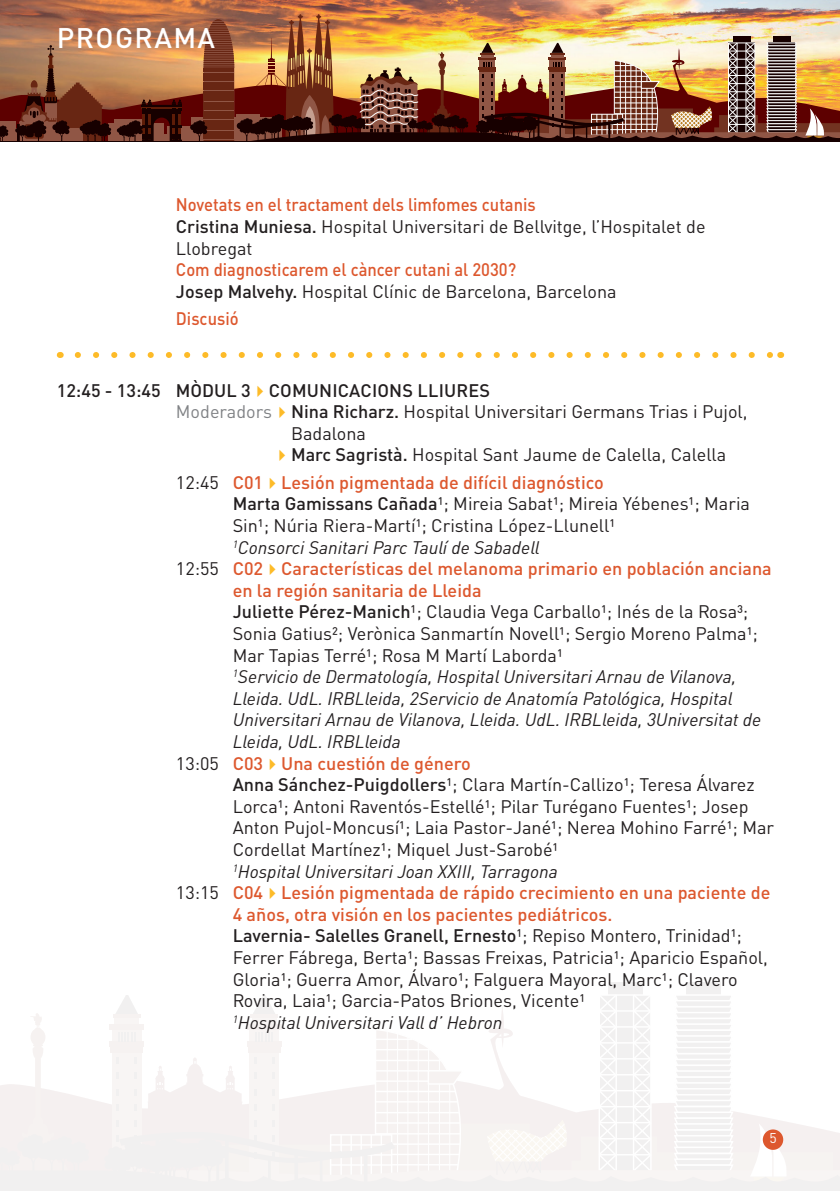
<style>
.page{position:relative;width:840px;height:1191px;background:#fff}
.page>*{position:absolute;margin:0;border:0;box-sizing:border-box;transform-origin:0 0}
.t1{font:500 28px "DIN Pro";letter-spacing:.05em;color:#fff}
.t2{font:18px/21.6px "DIN Pro";color:#231f20}
.t3{font:italic 18px/21.6px "DIN Pro";color:#231f20}
.t4{font:500 18px/21.6px "DIN Pro";color:#dd582e;scale:.92 1}
.t5{font:500 18px "DIN Pro";letter-spacing:.01em;color:#231f20}
.t6{font:14px "DIN Pro";color:#fff}
.s1{font-weight:500;color:#dd582e}
.s2{font-weight:500}
.s3{color:#231f20}
.s4{font-weight:400;color:#231f20}
.s5{color:#fdbb28}
.s6{color:#808285}
.s7{font-style:italic}
.s8{font-style:normal}
.s9{font-weight:500;font-style:normal;color:#dd582e}
.s10{font-weight:500;font-style:normal}
</style>
<div class="page">
<div style="left:607px;top:982px;width:35px;height:12px;background:#f1f0f0"></div>
<div style="left:686px;top:982px;width:34px;height:12px;background:#f1f0f0"></div>
<svg style="left:0;top:993px;width:839px;height:194px"></svg>
<hr style="left:0;top:1187px;width:839px;height:4px;background:#f1f0f0">
<img style="left:0;top:0;width:839px;height:85px">
<svg style="left:0;top:85px;width:190px;height:41px;background:#975031"></svg>
<div style="left:114px;top:119px;width:28px;height:22px;background:#905645"></div>
<div style="left:108px;top:123px;width:55px;height:18px;background:#905645"></div>
<div style="left:167px;top:126px;width:58px;height:15px;background:#905645"></div>
<svg style="left:117px;top:99px;width:65px;height:42px"></svg>
<img style="left:190px;top:14px;width:649px;height:127px">
<div style="left:0;top:121px;width:16px;height:20px;background:#905645"></div>
<svg style="left:15px;top:45px;width:96px;height:96px;background:#855037"></svg>
<svg style="left:0;top:125px;width:8px;height:16px"></svg>
<hr style="left:0;top:141px;width:839px;height:1px;background:#170000">
<div style="left:762px;top:1129px;width:20px;height:20px;background:#dd582e;border-radius:50%"></div>
<svg style="left:78px;top:352px;width:692px;height:6px"></svg>
<p class="t1" style="left:57px;top:19px;width:160px">PROGRAMA</p>
<p class="t2" style="left:176px;top:192px;width:531px"><span class="s1">Novetats en el tractament dels limfomes cutanis<br></span><span class="s2">Cristina Muniesa.</span> Hospital Universitari de Bellvitge, l’Hospitalet de<br>Llobregat</p>
<p class="t4" style="left:176px;top:258px;width:480px">Com diagnosticarem el càncer cutani al 2030?<br><span class="s3">Josep Malvehy.</span> <span class="s4">Hospital Clínic de Barcelona, Barcelona</span></p>
<p class="t4" style="left:176px;top:307px;width:70px">Discusió</p>
<p class="t5" style="left:57px;top:378px;width:434px">12:45 - 13:45 MÒDUL 3<span class="s5">✔</span>COMUNICACIONS LLIURES</p>
<p class="t2" style="left:176px;top:399px;width:573px"><span class="s6">Moderadors</span><span class="s5">✔</span><span class="s2">Nina Richarz.</span> Hospital Universitari Germans Trias i Pujol,</p>
<p class="t2" style="left:291px;top:421px;width:77px">Badalona</p>
<p class="t2" style="left:273px;top:442px;width:454px"><span class="s5">✔</span><span class="s2">Marc Sagristà.</span> Hospital Sant Jaume de Calella, Calella</p>
<p class="t2" style="left:232px;top:469px;width:518px;text-indent:-57px">12:45 <span class="s1">C01</span><span class="s5">✔</span><span class="s1">Lesión pigmentada de difícil diagnóstico<br></span><span class="s2">Marta Gamissans Cañada</span>1; Mireia Sabat1; Mireia Yébenes1; Maria Sin1; Núria Riera-Martí1; Cristina López-Llunell1<br><sup>1</sup><span class="s7">Consorci Sanitari Parc Taulí de Sabadell</span></p>
<p class="t3" style="left:232px;top:556px;width:540px;text-indent:-57px"><span class="s8">12:55</span> <span class="s9">C02</span><span class="s5">✔</span><span class="s9">Características del melanoma primario en población anciana en la región sanitaria de Lleida<br></span><span class="s10">Juliette Pérez-Manich</span><span class="s8">1; Claudia Vega Carballo1; Inés de la Rosa3; Sonia Gatius2; Verònica Sanmartín Novell1; Sergio Moreno Palma1; Mar Tapias Terré1; Rosa M Martí Laborda1<br></span><sup>1</sup>Servicio de Dermatología, Hospital Universitari Arnau de Vilanova, Lleida. UdL. IRBLleida, 2Servicio de Anatomía Patológica, Hospital Universitari Arnau de Vilanova, Lleida. UdL. IRBLleida, 3Universitat de Lleida, UdL. IRBLleida</p>
<p class="t2" style="left:232px;top:750px;width:542px;text-indent:-57px">13:05 <span class="s1">C03</span><span class="s5">✔</span><span class="s1">Una cuestión de género<br></span><span class="s2">Anna Sánchez-Puigdollers</span>1; Clara Martín-Callizo1; Teresa Álvarez Lorca1; Antoni Raventós-Estellé1; Pilar Turégano Fuentes1; Josep Anton Pujol-Moncusí1; Laia Pastor-Jané1; Nerea Mohino Farré1; Mar Cordellat Martínez1; Miquel Just-Sarobé1<br><sup>1</sup><span class="s7">Hospital Universitari Joan XXIII, Tarragona</span></p>
<p class="t2" style="left:232px;top:880px;width:539px;text-indent:-57px">13:15 <span class="s1">C04</span><span class="s5">✔</span><span class="s1">Lesión pigmentada de rápido crecimiento en una paciente de 4 años, otra visión en los pacientes pediátricos.<br></span><span class="s2">Lavernia- Salelles Granell, Ernesto</span>1; Repiso Montero, Trinidad1; Ferrer Fábrega, Berta1; Bassas Freixas, Patricia1; Aparicio Español, Gloria1; Guerra Amor, Álvaro1; Falguera Mayoral, Marc1; Clavero Rovira, Laia1; Garcia-Patos Briones, Vicente1<br><sup>1</sup><span class="s7">Hospital Universitari Vall d’ Hebron</span></p>
<p class="t6" style="left:769px;top:1126px;width:9px">5</p>
</div>
